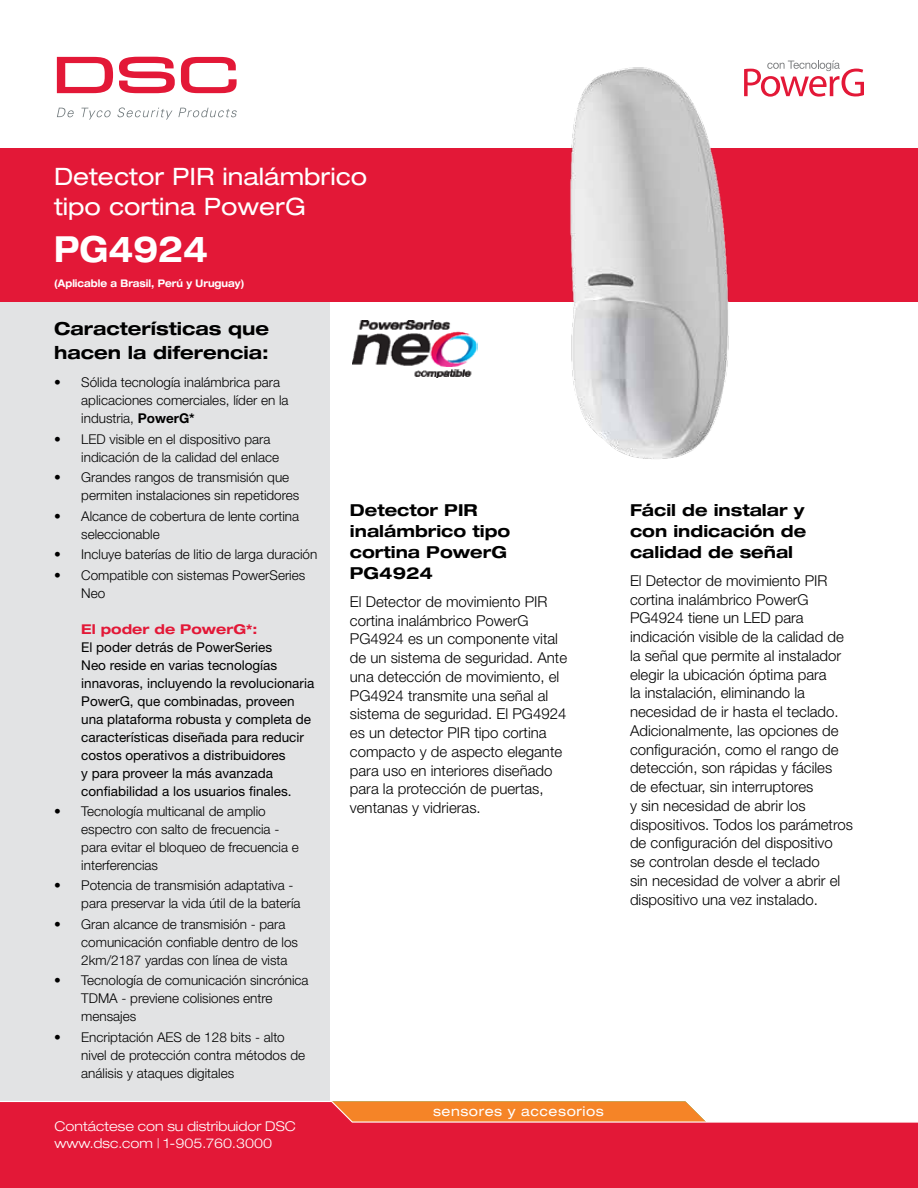
<style>
.page{position:relative;width:918px;height:1188px;background:#fff}
.page>*{position:absolute;margin:0;border:0;box-sizing:border-box;transform-origin:0 0}
.t1{font:700 expanded 36px "Helvetica Neue LT Std";color:#fff;scale:.85 1}
.t2{font:expanded 24px/30px "Helvetica Neue LT Std";color:#fff}
.t3{font:700 expanded 18px/24px "Helvetica Neue LT Std";color:#000}
.t4{font:700 expanded 16.5px/21px "Helvetica Neue LT Std";color:#000}
.t5{font:300 15px/18.8px "Helvetica Neue LT Pro";color:#000}
.t6{font:300 13.5px/18px "Helvetica Neue LT Std";color:#000}
.t7{font:13.5px/18px "Helvetica Neue LT Std";color:#000}
.t8{font:300 expanded 13.5px/16.5px "Helvetica Neue LT Std";color:#fff}
.t9{font:expanded 13.5px "Helvetica Neue LT Std";letter-spacing:.04em;color:#fff}
.t10{font:700 expanded 13.5px "Helvetica Neue LT Std";color:#e31837}
.t11{font:500 expanded 13.5px "Helvetica Neue LT Std";letter-spacing:.04em;color:#fff}
.t12{font:700 expanded 10.5px "Helvetica Neue LT Std";color:#fff;scale:.85 1}
.s1{font-weight:700}
</style>
<div class="page">
<div style="left:0;top:162px;width:329px;height:1026px;background:#e2e3e4"></div>
<div style="left:0;top:148px;width:918px;height:154px;background:#e31837"></div>
<svg style="left:0;top:1100px;width:918px;height:88px;background:#e63445"></svg>
<svg style="left:57px;top:57px;width:56px;height:36px"></svg>
<svg style="left:119px;top:57px;width:56px;height:36px"></svg>
<svg style="left:181px;top:57px;width:56px;height:36px"></svg>
<svg style="left:57px;top:108px;width:17px;height:9px"></svg>
<svg style="left:81px;top:108px;width:30px;height:12px"></svg>
<svg style="left:117px;top:107px;width:55px;height:13px"></svg>
<svg style="left:178px;top:108px;width:59px;height:9px"></svg>
<img style="left:570px;top:67px;width:159px;height:392px">
<img style="left:352px;top:321px;width:126px;height:57px">
<svg style="left:744px;top:60px;width:120px;height:37px"></svg>
<h2 class="t2" style="left:54px;top:161px;width:315px">Detector PIR inalámbrico tipo cortina PowerG</h2>
<h1 class="t1" style="left:54px;top:226px;width:183px">PG4924</h1>
<p class="t12" style="left:54px;top:276px;width:226px">(Aplicable a Brasil, Perú y Uruguay)</p>
<p class="t3" style="left:54px;top:316px;width:216px">Características que hacen la diferencia:</p>
<p class="t6" style="left:81px;top:373px;width:209px;text-indent:-27px">• Sólida tecnología inalámbrica para aplicaciones comerciales, líder en la industria, <span class="s1">PowerG*</span></p>
<p class="t6" style="left:81px;top:430px;width:199px;text-indent:-27px">• LED visible en el dispositivo para indicación de la calidad del enlace</p>
<p class="t6" style="left:81px;top:468px;width:220px;text-indent:-27px">• Grandes rangos de transmisión que permiten instalaciones sin repetidores</p>
<p class="t6" style="left:81px;top:507px;width:219px;text-indent:-27px">• Alcance de cobertura de lente cortina seleccionable</p>
<p class="t6" style="left:54px;top:545px;width:265px">• Incluye baterías de litio de larga duración</p>
<p class="t6" style="left:81px;top:566px;width:226px;text-indent:-27px">• Compatible con sistemas PowerSeries<br>Neo</p>
<p class="t10" style="left:81px;top:620px;width:178px">El poder de PowerG*:</p>
<p class="t7" style="left:81px;top:638px;width:235px">El poder detrás de PowerSeries<br>Neo reside en varias tecnologías innavoras, incluyendo la revolucionaria PowerG, que combinadas, proveen una plataforma robusta y completa de características diseñada para reducir costos operativos a distribuidores<br>y para proveer la más avanzada confiabilidad a los usuarios finales.</p>
<p class="t6" style="left:81px;top:802px;width:219px;text-indent:-27px">• Tecnología multicanal de amplio espectro con salto de frecuencia - para evitar el bloqueo de frecuencia e interferencias</p>
<p class="t6" style="left:81px;top:876px;width:221px;text-indent:-27px">• Potencia de transmisión adaptativa - para preservar la vida útil de la batería</p>
<p class="t6" style="left:81px;top:915px;width:218px;text-indent:-27px">• Gran alcance de transmisión - para comunicación confiable dentro de los<br>2km/2187 yardas con línea de vista</p>
<p class="t6" style="left:81px;top:971px;width:229px;text-indent:-27px">• Tecnología de comunicación sincrónica<br>TDMA - previene colisiones entre mensajes</p>
<p class="t6" style="left:81px;top:1028px;width:225px;text-indent:-27px">• Encriptación AES de 128 bits - alto nivel de protección contra métodos de análisis y ataques digitales</p>
<p class="t8" style="left:55px;top:1118px;width:243px">Contáctese con su distribuidor DSC www.dsc.com | 1-905.760.3000</p>
<p class="t4" style="left:350px;top:499px;width:162px">Detector PIR inalámbrico tipo cortina PowerG<br>PG4924</p>
<p class="t5" style="left:350px;top:592px;width:219px">El Detector de movimiento PIR cortina inalámbrico PowerG<br>PG4924 es un componente vital de un sistema de seguridad. Ante una detección de movimiento, el<br>PG4924 transmite una señal al sistema de seguridad. El PG4924 es un detector PIR tipo cortina compacto y de aspecto elegante para uso en interiores diseñado para la protección de puertas, ventanas y vidrieras.</p>
<p class="t11" style="left:452px;top:1102px;width:134px">communications</p>
<p class="t9" style="left:433px;top:1103px;width:172px">sensores y accesorios</p>
<p class="t4" style="left:630px;top:499px;width:178px;text-align:justify">Fácil de instalar y con indicación de calidad de señal</p>
<p class="t5" style="left:630px;top:571px;width:225px">El Detector de movimiento PIR cortina inalámbrico PowerG<br>PG4924 tiene un LED para indicación visible de la calidad de la señal que permite al instalador elegir la ubicación óptima para<br>la instalación, eliminando la necesidad de ir hasta el teclado.<br>Adicionalmente, las opciones de configuración, como el rango de detección, son rápidas y fáciles<br>de efectuar, sin interruptores<br>y sin necesidad de abrir los dispositivos. Todos los parámetros de configuración del dispositivo<br>se controlan desde el teclado<br>sin necesidad de volver a abrir el dispositivo una vez instalado.</p>
</div>
